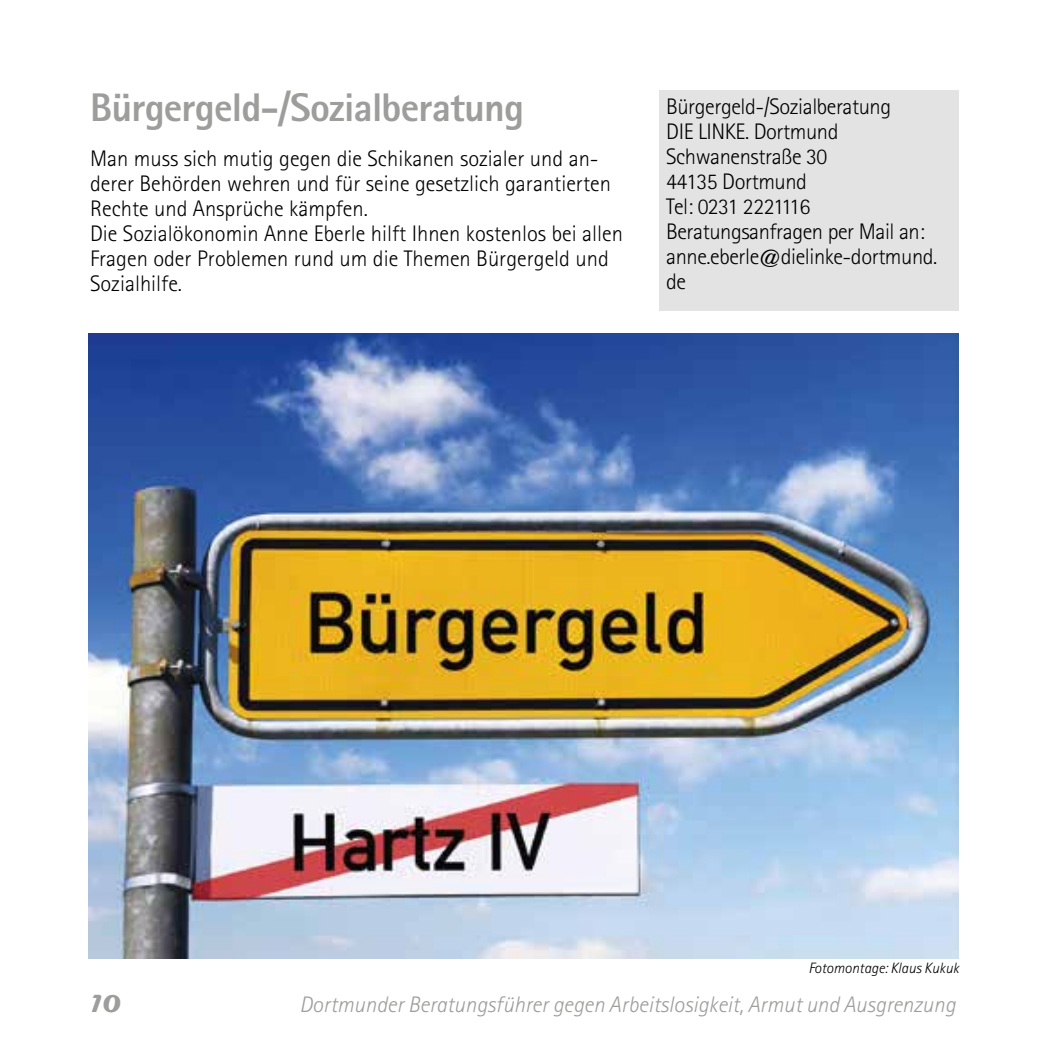
<style>
.page{position:relative;width:1049px;height:1049px;background:#fff}
.page>*{position:absolute;margin:0;border:0;box-sizing:border-box;transform-origin:0 0}
.t1{font:800 40px "Rotis Sans Serif";letter-spacing:-.02em;color:#9d9d9c}
.t2{font:700 25px "Magneto";color:#9d9d9c}
.t3{font:300 22.5px/25px "Rotis Sans Serif";color:#000}
.t4{font:300 22.5px/25px "Rotis Sans Serif";letter-spacing:-.02em;color:#000}
.t5{font:italic 300 22.5px "Rotis Sans Serif";color:#9d9d9c}
.t6{font:italic 300 15px "Rotis Sans Serif";color:#000}
</style>
<div class="page">
<div style="left:659px;top:90px;width:300px;height:220px;background:#e3e3e3"></div>
<img style="left:89px;top:334px;width:870px;height:625px">
<h1 class="t1" style="left:90px;top:82px;width:436px">Bürgergeld-/Sozialberatung</h1>
<p class="t3" style="left:90px;top:146px;width:534px">Man muss sich mutig gegen die Schikanen sozialer und an&shy;derer Behörden wehren und für seine gesetzlich garantierten Rechte und Ansprüche kämpfen.<br>Die Sozialökonomin Anne Eberle hilft Ihnen kostenlos bei allen Fragen oder Problemen rund um die Themen Bürgergeld und Sozialhilfe.</p>
<p class="t4" style="left:666px;top:94px;width:273px">Bürgergeld-/Sozialberatung<br>DIE LINKE. Dortmund<br>Schwanenstraße 30<br>44135 Dortmund<br>Tel: 0231 2221116<br>Beratungsanfragen per Mail an: anne.eberle@dielinke-dortmund. de</p>
<p class="t6" style="left:808px;top:960px;width:152px">Fotomontage: Klaus Kukuk</p>
<p class="t2" style="left:91px;top:989px;width:32px">10</p>
<p class="t5" style="left:299px;top:991px;width:658px">Dortmunder Beratungsführer gegen Arbeitslosigkeit, Armut und Ausgrenzung</p>
</div>
